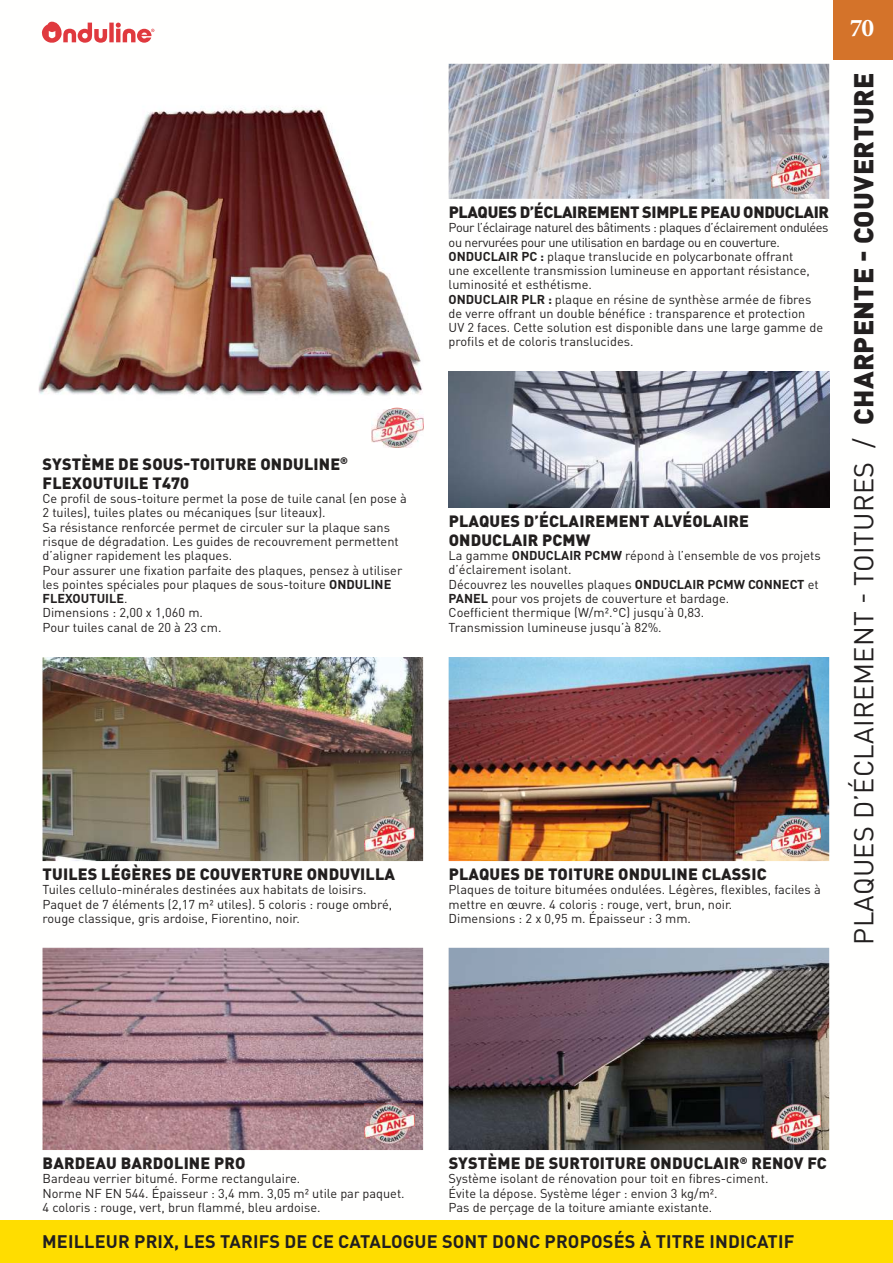
<style>
.page{position:relative;width:893px;height:1263px;background:#fff}
.page>*{position:absolute;margin:0;border:0;box-sizing:border-box;transform-origin:0 0}
.t1{font:27px "DIN Pro";letter-spacing:.01em;color:#221f1f}
.t2{font:700 25.5px "Minion Pro";color:#fff}
.t3{font:700 18px "DIN Pro";letter-spacing:.01em;color:#221f1f}
.t4{font:900 16.2px/19.5px "DIN Pro";letter-spacing:.01em;color:#221f1f}
.t5{font:900 16.2px "DIN Pro";letter-spacing:-.02em;color:#221f1f}
.t6{font:12.75px/14.2px "DIN Pro";color:#221f1f}
.s1{font-weight:700}
.s2{font-weight:900}
</style>
<div class="page">
<div style="left:833px;top:0;width:60px;height:60px;background:#d4732a"></div>
<div style="left:0;top:1220px;width:893px;height:43px;background:#fd0"></div>
<svg style="left:42px;top:22px;width:112px;height:21px"></svg>
<img style="left:39px;top:106px;width:384px;height:290px">
<img style="left:449px;top:64px;width:380px;height:135px">
<img style="left:449px;top:372px;width:380px;height:135px">
<img style="left:43px;top:657px;width:380px;height:204px">
<img style="left:449px;top:657px;width:380px;height:204px">
<img style="left:43px;top:948px;width:380px;height:202px">
<img style="left:449px;top:948px;width:380px;height:202px">
<img style="left:771px;top:1103px;width:50px;height:41px">
<img style="left:365px;top:1103px;width:49px;height:41px">
<img style="left:771px;top:817px;width:50px;height:40px">
<img style="left:771px;top:153px;width:50px;height:40px">
<img style="left:372px;top:407px;width:51px;height:41px">
<img style="left:365px;top:817px;width:49px;height:40px">
<p class="t4" style="left:43px;top:454px;width:307px">SYSTÈME DE SOUS-TOITURE ONDULINE<sup>®<br></sup>FLEXOUTUILE T470</p>
<p class="t6" style="left:43px;top:492px;width:366px">ce proil de sous-toiture permet la pose de tuile canal (en pose à 2 tuiles), tuiles plates ou mécaniques (sur liteaux).<br>sa résistance renforcée permet de circuler sur la plaque sans risque de dégradation. les guides de recouvrement permettent d’aligner rapidement les plaques.<br>pour assurer une ixation parfaite des plaques, pensez à utiliser les pointes spéciales pour plaques de sous-toiture <span class="s1">ONDULINE FLEXOUTUILE</span>.<br>dimensions : 2,00 x 1,060 m.<br>pour tuiles canal de 20 à 23 cm.</p>
<p class="t4" style="left:43px;top:865px;width:354px">TUILES LÉGÈRES DE COUVERTURE ONDUVILLA</p>
<p class="t6" style="left:43px;top:883px;width:351px">tuiles cellulo-minérales destinées aux habitats de loisirs. paquet de 7 éléments (2,17 m² utiles). 5 coloris : rouge ombré, rouge classique, gris ardoise, Fiorentino, noir.</p>
<p class="t5" style="left:449px;top:203px;width:382px">PLAQUES D’ÉCLAIREMENT SIMPLE PEAU ONDUCLAIR</p>
<p class="t6" style="left:449px;top:221px;width:381px">pour l’éclairage naturel des bâtiments : plaques d’éclairement ondulées ou nervurées pour une utilisation en bardage ou en couverture.<br><span class="s1">ONDUCLAIR PC :</span> plaque translucide en polycarbonate offrant<br>une excellente transmission lumineuse en apportant résistance, luminosité et esthétisme.<br><span class="s1">ONDUCLAIR PLR :</span> plaque en résine de synthèse armée de ibres<br>de verre offrant un double bénéice : transparence et protection<br>uv 2 faces. cette solution est disponible dans une large gamme de proils et de coloris translucides.</p>
<p class="t4" style="left:449px;top:511px;width:302px">PLAQUES D’ÉCLAIREMENT ALVÉOLAIRE<br>ONDUCLAIR PCMW</p>
<p class="t6" style="left:449px;top:549px;width:374px">la gamme <span class="s1">ONDUCLAIR PCMW</span> répond à l’ensemble de vos projets d’éclairement isolant.<br>découvrez les nouvelles plaques <span class="s1">ONDUCLAIR PCMW CONNECT</span> et <span class="s1">PANEL</span> pour vos projets de couverture et bardage.<br>coeficient thermique (W/m².°c) jusqu’à 0,83.<br>transmission lumineuse jusqu’à 82%.</p>
<p class="t4" style="left:449px;top:865px;width:319px">PLAQUES DE TOITURE ONDULINE CLASSIC</p>
<p class="t6" style="left:449px;top:883px;width:374px">plaques de toiture bitumées ondulées. légères, flexibles, faciles à mettre en œuvre. 4 coloris : rouge, vert, brun, noir.<br>dimensions : 2 x 0,95 m. Épaisseur : 3 mm.</p>
<h2 class="t2" style="left:850px;top:10px;width:26px">70</h2>
<h1 class="t1" style="left:848px;top:944px;width:874px;rotate:-90deg">plaques d’ÉclaireMent - toitures / <span class="s2">CHARPENTE - COUVERTURE</span></h1>
<p class="t4" style="left:43px;top:1154px;width:204px">BARDEAU BARDOLINE PRO</p>
<p class="t6" style="left:43px;top:1172px;width:364px">Bardeau verrier bitumé. Forme rectangulaire.<br>norme nF en 544. Épaisseur : 3,4 mm. 3,05 m² utile par paquet.<br>4 coloris : rouge, vert, brun flammé, bleu ardoise.</p>
<p class="t4" style="left:449px;top:1154px;width:380px">SYSTÈME DE SURTOITURE ONDUCLAIR<sup>®</sup> RENOV FC</p>
<p class="t6" style="left:449px;top:1172px;width:321px">système isolant de rénovation pour toit en ibres-ciment.<br>Évite la dépose. Système léger : envion 3 kg/m².<br>pas de perçage de la toiture amiante existante.</p>
<h3 class="t3" style="left:42px;top:1230px;width:754px">MEILLEUR PRIX, LES TARIFS DE CE CATALOGUE SONT DONC PROPOSÉS À TITRE INDICATIF</h3>
</div>
